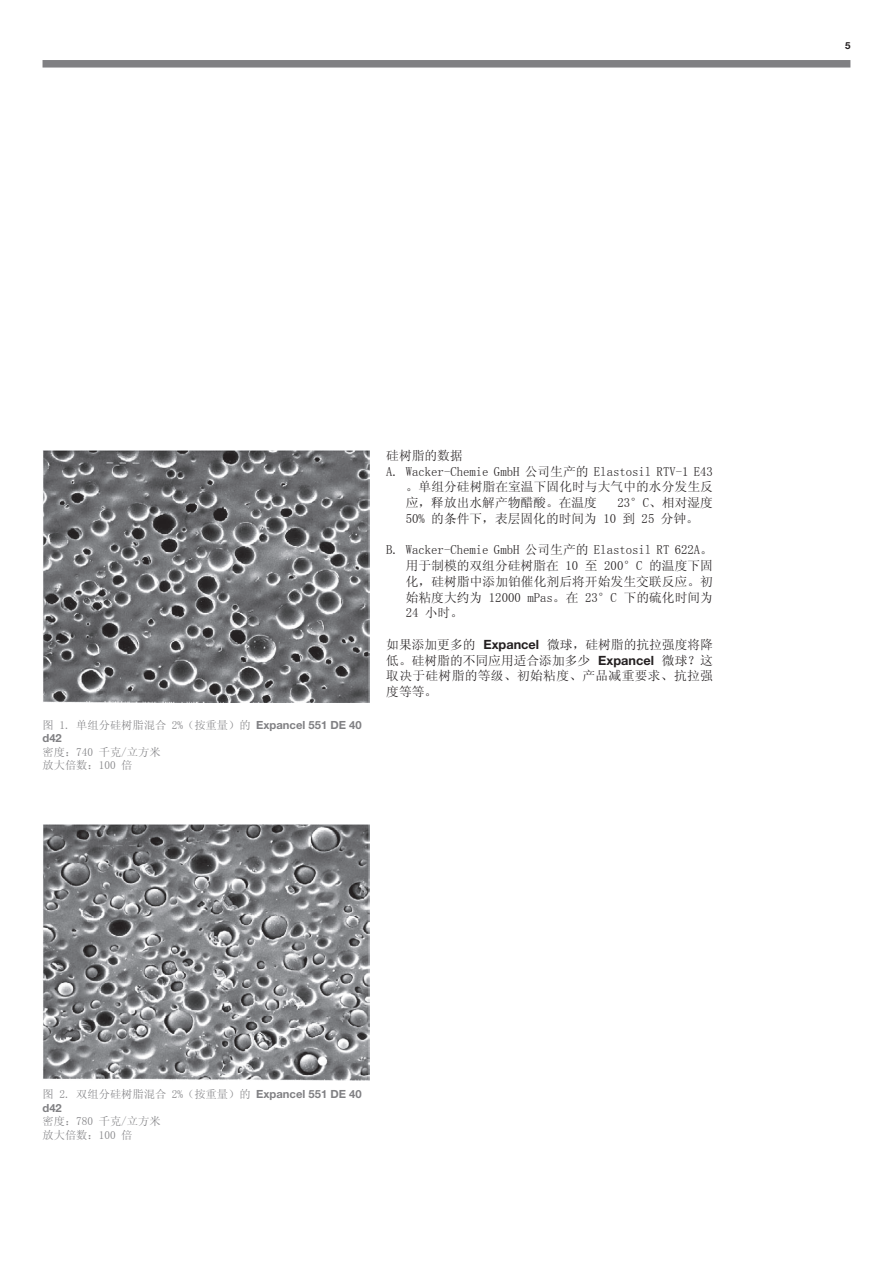
<style>
.page{position:relative;width:893px;height:1263px;background:#fff}
.page>*{position:absolute;margin:0;border:0;box-sizing:border-box;transform-origin:0 0}
.t1{font:12.75px/15.8px "Sim Sun";color:#231f20;text-align:justify}
.t2{font:11.25px/13.5px "Sim Sun";color:#808083}
.t3{font:700 11.25px "Helvetica Neue LT Pro";color:#808083}
.t4{font:700 9.75px "Helvetica Neue LT Pro";color:#231f20}
.s1{font-family:"Helvetica Neue LT Pro";font-weight:700}
</style>
<div class="page">
<div style="left:43px;top:60px;width:807px;height:8px;background:#808083"></div>
<img style="left:43px;top:450px;width:326px;height:253px">
<img style="left:43px;top:824px;width:326px;height:256px">
<p class="t4" style="left:845px;top:40px;width:7px">5</p>
<p class="t2" style="left:43px;top:718px;width:321px">图 1. 单组分硅树脂混合 2%（按重量）的 <span class="s1">Expancel 551 DE 40</span></p>
<p class="t3" style="left:43px;top:731px;width:21px">d42</p>
<p class="t2" style="left:43px;top:745px;width:120px">密度：740 千克/立方米放大倍数：100 倍</p>
<p class="t1" style="left:386px;top:447px;width:78px">硅树脂的数据</p>
<p class="t1" style="left:386px;top:463px;width:328px">A. Wacker-Chemie GmbH 公司生产的 Elastosil RTV-1 E43</p>
<p class="t1" style="left:406px;top:479px;width:309px">。单组分硅树脂在室温下固化时与大气中的水分发生反</p>
<p class="t1" style="left:406px;top:495px;width:193px">应，释放出水解产物醋酸。在温度</p>
<p class="t1" style="left:406px;top:495px;width:309px;text-indent:212px">23°C、相对湿度<br>50% 的条件下，表层固化的时间为 10 到 25 分钟。</p>
<p class="t1" style="left:406px;top:542px;width:309px;text-indent:-19px">B. Wacker-Chemie GmbH 公司生产的 Elastosil RT 622A。用于制模的双组分硅树脂在 10 至 200°C 的温度下固化，硅树脂中添加铂催化剂后将开始发生交联反应。初始粘度大约为 12000 mPas。在 23°C 下的硫化时间为24 小时。</p>
<p class="t1" style="left:386px;top:636px;width:328px">如果添加更多的 <span class="s1">Expancel</span> 微球，硅树脂的抗拉强度将降低。硅树脂的不同应用适合添加多少 <span class="s1">Expancel</span> 微球？这取决于硅树脂的等级、初始粘度、产品减重要求、抗拉强度等等。</p>
<p class="t2" style="left:43px;top:1087px;width:321px">图 2. 双组分硅树脂混合 2%（按重量）的 <span class="s1">Expancel 551 DE 40</span></p>
<p class="t3" style="left:43px;top:1100px;width:21px">d42</p>
<p class="t2" style="left:43px;top:1114px;width:120px">密度：780 千克/立方米放大倍数：100 倍</p>
</div>
